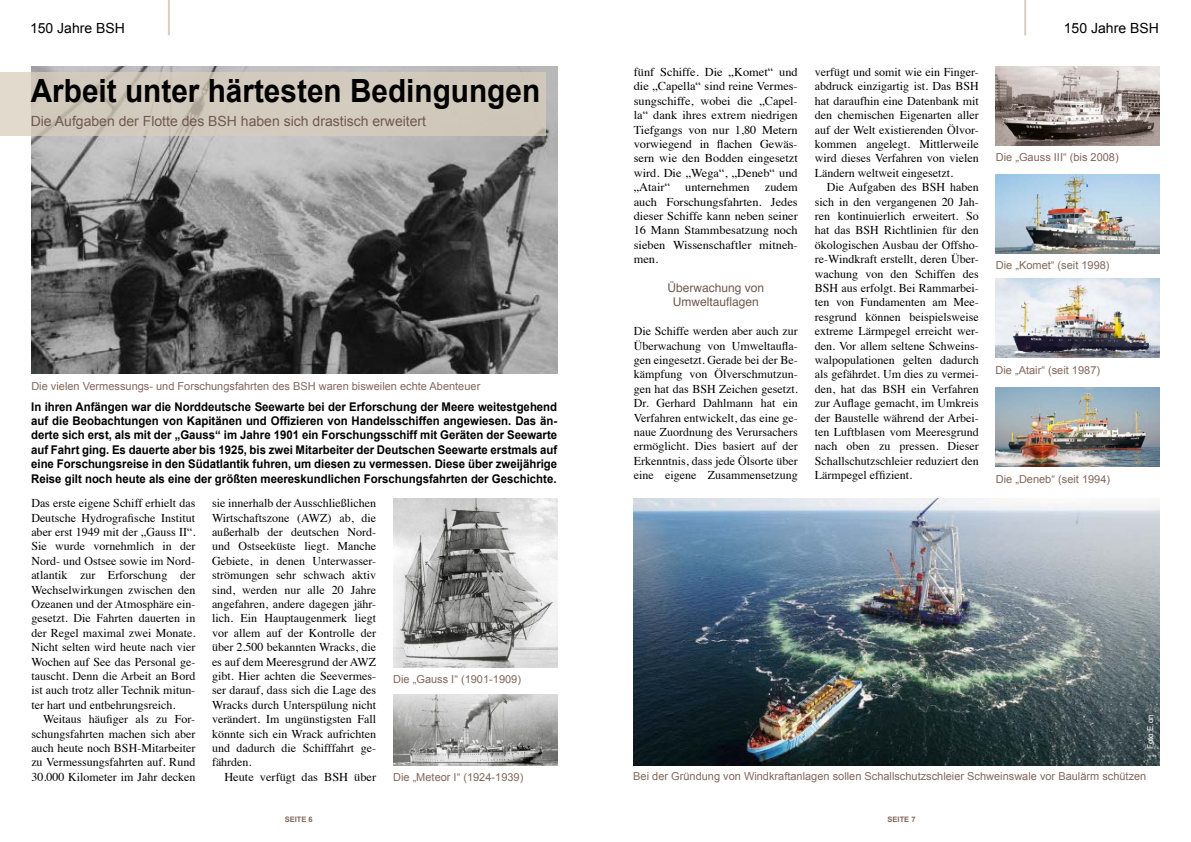
<style>
.page{position:relative;width:1191px;height:842px;background:#fff}
.page>*{position:absolute;margin:0;border:0;box-sizing:border-box;transform-origin:0 0}
.t1{font:700 32px "Arial";color:#000;scale:.93 1}
.t2{font:14px "Arial";color:#70594f}
.t3{font:14px "Arial";color:#000}
.t4{font:12px/14.4px "Times";color:#000;text-align:justify}
.t5{font:700 12px/14.4px "Arial";color:#000;text-align:justify;scale:.95 1}
.t6{font:12px/14.4px "Helvetica";color:#70594f;text-align:center}
.t7{font:11px "Arial";color:#82675c}
.t8{font:8px "Arial";color:#fff}
.t9{font:700 7.5px "Arial";color:#82675c}
</style>
<div class="page">
<hr style="left:168px;top:0;width:2px;height:35px;background:#d9cebd">
<hr style="left:1024px;top:0;width:2px;height:35px;background:#d9cebd">
<img style="left:31px;top:67px;width:526px;height:307px">
<svg style="left:0;top:73px;width:545px;height:63px;background:#d1c8bc"></svg>
<img style="left:393px;top:498px;width:164px;height:169px">
<img style="left:393px;top:695px;width:164px;height:71px">
<img style="left:633px;top:498px;width:526px;height:268px">
<img style="left:996px;top:388px;width:163px;height:78px">
<img style="left:995px;top:67px;width:164px;height:79px">
<img style="left:995px;top:279px;width:164px;height:78px">
<img style="left:995px;top:175px;width:164px;height:78px">
<p class="t3" style="left:30px;top:19px;width:96px">150 Jahre BSH</p>
<h1 class="t1" style="left:31px;top:69px;width:549px">Arbeit unter härtesten Bedingungen</h1>
<p class="t2" style="left:31px;top:112px;width:397px">Die Aufgaben der Flotte des BSH haben sich drastisch erweitert</p>
<h1 class="t1" style="left:31px;top:74px;width:549px">Arbeit unter härtesten Bedingungen</h1>
<p class="t2" style="left:31px;top:116px;width:499px">Dank des Fracht- und Fischereihafens wurde in Summe sogar ein Rekord erzielt</p>
<p class="t7" style="left:31px;top:379px;width:450px">Die vielen Vermessungs- und Forschungsfahrten des BSH waren bisweilen echte Abenteuer</p>
<p class="t5" style="left:31px;top:399px;width:555px">In ihren Anfängen war die Norddeutsche Seewarte bei der Erforschung der Meere weitestgehend auf die Beobachtungen von Kapitänen und Offizieren von Handelsschiffen angewiesen. Das än&shy;derte sich erst, als mit der „Gauss“ im Jahre 1901 ein Forschungsschiff mit Geräten der Seewarte auf Fahrt ging. Es dauerte aber bis 1925, bis zwei Mitarbeiter der Deutschen Seewarte erstmals auf eine Forschungsreise in den Südatlantik fuhren, um diesen zu vermessen. Diese über zweijährige Reise gilt noch heute als eine der größten meereskundlichen Forschungsfahrten der Geschichte.</p>
<p class="t4" style="left:31px;top:495px;width:165px">Das erste eigene Schiff erhielt das Deutsche Hydrografische Institut aber erst 1949 mit der „Gauss II“.<br>Sie wurde vornehmlich in der Nord- und Ostsee sowie im Nord&shy;atlantik zur Erforschung der Wechselwirkungen zwischen den Ozeanen und der Atmosphäre ein&shy;gesetzt. Die Fahrten dauerten in der Regel maximal zwei Monate.<br>Nicht selten wird heute nach vier Wochen auf See das Personal ge&shy;tauscht. Denn die Arbeit an Bord ist auch trotz aller Technik mitun&shy;ter hart und entbehrungsreich.</p>
<p class="t4" style="left:31px;top:711px;width:165px;text-indent:12px">Weitaus häufiger als zu For&shy;schungsfahrten machen sich aber auch heute noch BSH-Mitarbeiter zu Vermessungsfahrten auf. Rund 30.000 Kilometer im Jahr decken</p>
<p class="t4" style="left:212px;top:495px;width:166px">sie innerhalb der Ausschließlichen Wirtschaftszone (AWZ) ab, die außerhalb der deutschen Nord&shy;und Ostseeküste liegt. Manche Gebiete, in denen Unterwasser&shy;strömungen sehr schwach aktiv sind, werden nur alle 20 Jahre angefahren, andere dagegen jähr&shy;lich. Ein Hauptaugenmerk liegt vor allem auf der Kontrolle der über 2.500 bekannten Wracks, die es auf dem Meeresgrund der AWZ gibt. Hier achten die Seevermes&shy;ser darauf, dass sich die Lage des Wracks durch Unterspülung nicht verändert. Im ungünstigsten Fall könnte sich ein Wrack aufrichten und dadurch die Schifffahrt ge&shy;fährden.</p>
<p class="t4" style="left:224px;top:769px;width:153px">Heute verfügt das BSH über</p>
<p class="t7" style="left:393px;top:672px;width:129px">Die „Gauss I“ (1901-1909)</p>
<p class="t7" style="left:393px;top:770px;width:132px">Die „Meteor I“ (1924-1939)</p>
<p class="t4" style="left:634px;top:64px;width:165px">fünf Schiffe. Die „Komet“ und die „Capella“ sind reine Vermes&shy;sungschiffe, wobei die „Capel&shy;la“ dank ihres extrem niedrigen Tiefgangs von nur 1,80 Metern vorwiegend in flachen Gewäs&shy;sern wie den Bodden eingesetzt wird. Die „Wega“, „Deneb“ und „Atair“</p>
<p class="t4" style="left:634px;top:179px;width:165px;text-indent:131px">zudem auch Forschungsfahrten. Jedes dieser Schiffe kann neben seiner 16 Mann Stammbesatzung noch sieben Wissenschaftler mitneh&shy;men.</p>
<p class="t6" style="left:667px;top:281px;width:98px">Überwachung von<br>Umweltauflagen</p>
<p class="t4" style="left:634px;top:323px;width:165px">Die Schiffe werden aber auch zur Überwachung von Umweltaufla&shy;gen eingesetzt. Gerade bei der Be&shy;kämpfung von Ölverschmutzun&shy;gen hat das BSH Zeichen gesetzt.<br>Dr. Gerhard Dahlmann hat ein Verfahren entwickelt, das eine ge&shy;naue Zuordnung des Verursachers ermöglicht. Dies basiert auf der Erkenntnis, dass jede Ölsorte über eine eigene Zusammensetzung</p>
<p class="t4" style="left:685px;top:179px;width:66px">unternehmen</p>
<p class="t4" style="left:815px;top:64px;width:165px">verfügt und somit wie ein Finger&shy;abdruck einzigartig ist. Das BSH hat daraufhin eine Datenbank mit den chemischen Eigenarten aller auf der Welt existierenden Ölvor&shy;kommen angelegt. Mittlerweile wird dieses Verfahren von vielen Ländern weltweit eingesetzt.</p>
<p class="t4" style="left:815px;top:179px;width:165px;text-indent:12px">Die Aufgaben des BSH haben sich in den vergangenen 20 Jah&shy;ren kontinuierlich erweitert. So hat das BSH Richtlinien für den ökologischen Ausbau der Offsho&shy;re-Windkraft erstellt, deren Über&shy;wachung von den Schiffen des BSH aus erfolgt. Bei Rammarbei&shy;ten von Fundamenten am Mee&shy;resgrund können beispielsweise extreme Lärmpegel erreicht wer&shy;den. Vor allem seltene Schweins&shy;walpopulationen gelten dadurch als gefährdet. Um dies zu vermei&shy;den, hat das BSH ein Verfahren zur Auflage gemacht, im Umkreis der Baustelle während der Arbei&shy;ten Luftblasen vom Meeresgrund nach oben zu pressen. Dieser Schallschutzschleier reduziert den Lärmpegel effizient.</p>
<p class="t3" style="left:1063px;top:19px;width:96px">150 Jahre BSH</p>
<p class="t7" style="left:995px;top:150px;width:124px">Die „Gauss III“ (bis 2008)</p>
<p class="t7" style="left:995px;top:258px;width:115px">Die „Komet“ (seit 1998)</p>
<p class="t7" style="left:995px;top:363px;width:106px">Die „Atair“ (seit 1987)</p>
<p class="t7" style="left:995px;top:472px;width:116px">Die „Deneb“ (seit 1994)</p>
<p class="t8" style="left:1145px;top:749px;width:36px;rotate:-90deg">Foto:E.on</p>
<p class="t7" style="left:633px;top:768px;width:514px">Bei der Gründung von Windkraftanlagen sollen Schallschutzschleier Schweinswale vor Baulärm schützen</p>
<p class="t9" style="left:285px;top:814px;width:29px">SEITE 6</p>
<p class="t9" style="left:887px;top:814px;width:29px">SEITE 7</p>
</div>
